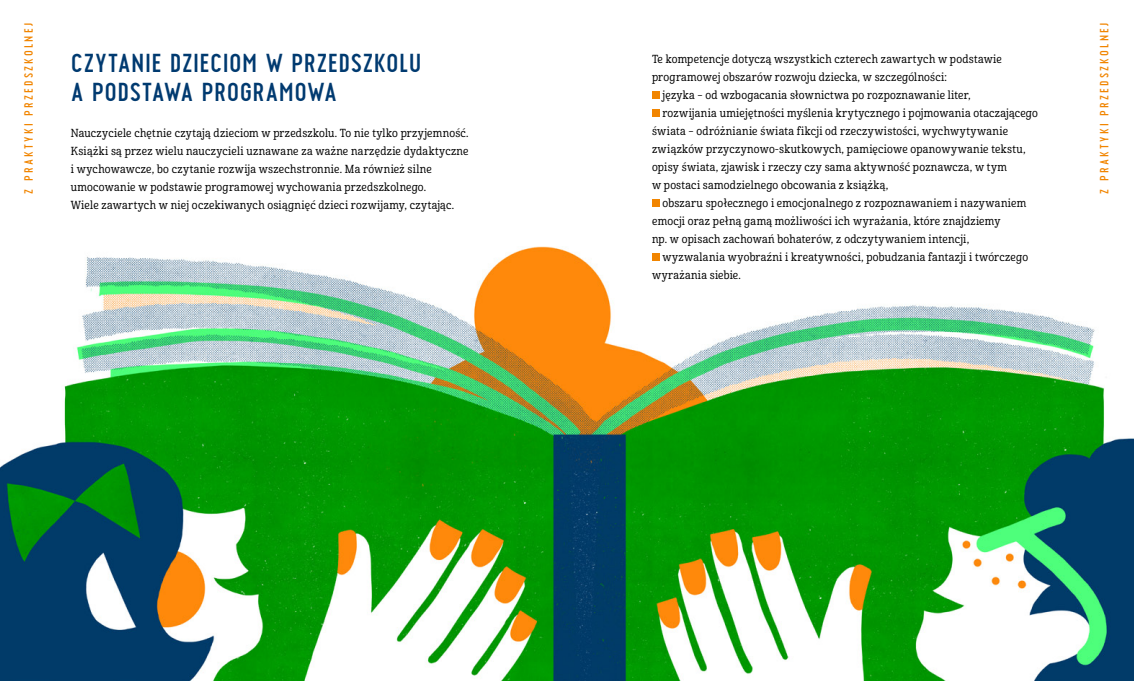
<style>
.page{position:relative;width:1134px;height:681px;background:#fff}
.page>*{position:absolute;margin:0;border:0;box-sizing:border-box;transform-origin:0 0}
.t1{font:700 26px "Pekora";letter-spacing:.015em;color:#003a70}
.t2{font:700 12px "Pekora";letter-spacing:.19em;color:#f18500}
.t3{font:11.3px/18px "Cabrito Con Med";letter-spacing:.025em;color:#000}
</style>
<div class="page">
<img style="left:0;top:246px;width:1134px;height:434px">
<div style="left:652px;top:91px;width:7px;height:8px;background:#f18500"></div>
<div style="left:652px;top:109px;width:7px;height:8px;background:#f18500"></div>
<div style="left:652px;top:199px;width:7px;height:8px;background:#f18500"></div>
<div style="left:652px;top:253px;width:7px;height:8px;background:#f18500"></div>
<p class="t2" style="left:22px;top:193px;width:171px;rotate:-90deg">Z PRAKTYKI PRZEDSZKOLNEJ</p>
<p class="t2" style="left:1097px;top:193px;width:171px;rotate:-90deg">Z PRAKTYKI PRZEDSZKOLNEJ</p>
<h1 class="t1" style="left:71px;top:49px;width:49px">CZYTANIE</h1>
<h1 class="t1" style="left:170px;top:49px;width:35px">DZIECIOM</h1>
<h1 class="t1" style="left:265px;top:49px;width:158px">W PRZEDSZKOLU</h1>
<h1 class="t1" style="left:71px;top:78px;width:35px">A PODSTAWA</h1>
<h1 class="t1" style="left:202px;top:78px;width:79px">PROGRAMOWA</h1>
<p class="t3" style="left:71px;top:124px;width:399px">Nauczyciele chętnie czytają dzieciom w przedszkolu. To nie tylko przyjemność.<br>Książki są przez wielu nauczycieli uznawane za ważne narzędzie dydaktyczne i wychowawcze, bo czytanie rozwija wszechstronnie. Ma również silne umocowanie w podstawie programowej wychowania przedszkolnego.<br>Wiele zawartych w niej oczekiwanych osiągnięć dzieci rozwijamy, czytając.</p>
<p class="t3" style="left:652px;top:50px;width:351px">Te kompetencje dotyczą wszystkich czterech zawartych w podstawie</p>
<p class="t3" style="left:652px;top:68px;width:296px">programowej obszarów rozwoju dziecka, w szczególności:</p>
<p class="t3" style="left:662px;top:86px;width:310px">języka – od wzbogacania słownictwa po rozpoznawanie liter,</p>
<p class="t3" style="left:662px;top:104px;width:377px">rozwijania umiejętności myślenia krytycznego i pojmowania otaczającego</p>
<p class="t3" style="left:652px;top:122px;width:357px">świata – odróżnianie świata fikcji od rzeczywistości, wychwytywanie</p>
<p class="t3" style="left:652px;top:140px;width:375px">związków przyczynowo-skutkowych, pamięciowe opanowywanie tekstu,</p>
<p class="t3" style="left:652px;top:158px;width:356px">opisy świata, zjawisk i rzeczy czy sama aktywność poznawcza, w tym</p>
<p class="t3" style="left:652px;top:176px;width:238px">w postaci samodzielnego obcowania z książką,</p>
<p class="t3" style="left:662px;top:194px;width:365px">obszaru społecznego i emocjonalnego z rozpoznawaniem i nazywaniem</p>
<p class="t3" style="left:652px;top:212px;width:350px">emocji oraz pełną gamą możliwości ich wyrażania, które znajdziemy</p>
<p class="t3" style="left:652px;top:230px;width:319px">np. w opisach zachowań bohaterów, z odczytywaniem intencji,</p>
<p class="t3" style="left:662px;top:248px;width:367px">wyzwalania wyobraźni i kreatywności, pobudzania fantazji i twórczego</p>
<p class="t3" style="left:652px;top:266px;width:90px">wyrażania siebie.</p>
</div>
